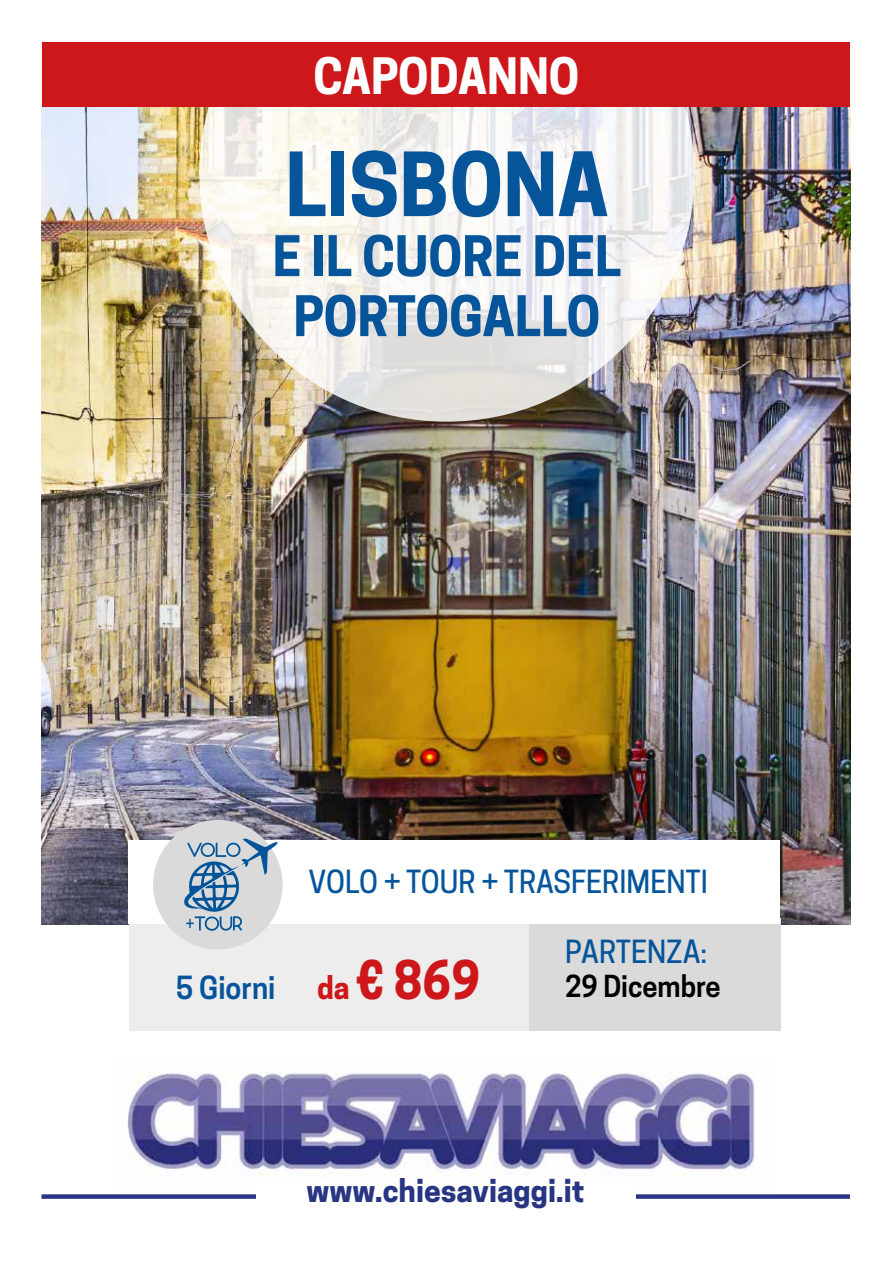
<style>
.page{position:relative;width:893px;height:1263px;background:#fff}
.page>*{position:absolute;margin:0;border:0;box-sizing:border-box;transform-origin:0 0}
.t1{font:700 82.95px "Cooper Hewitt";color:#06559b;scale:.96 1}
.t2{font:700 52.5px/60px "Cooper Hewitt";color:#06559b;text-align:center;scale:.96 1}
.t3{font:700 49.95px "Cooper Hewitt";color:#cd171a;scale:.96 1}
.t4{font:700 47.1px "Cooper Hewitt";color:#fff;scale:.96 1}
.t5{font:500 30px "Cooper Hewitt";color:#06559b;scale:.96 1}
.t6{font:700 30px "Cooper Hewitt";color:#283583}
.t7{font:600 30px "Cooper Hewitt";color:#06559b;scale:.96 1}
.t8{font:600 28.5px "Cooper Hewitt";color:#000;scale:.96 1}
.s1{font-size:30px}
</style>
<div class="page">
<img style="left:42px;top:107px;width:808px;height:817px">
<img style="left:199px;top:42px;width:495px;height:380px">
<div style="left:43px;top:43px;width:807px;height:64px;background:#cd171a"></div>
<div style="left:489px;top:918px;width:291px;height:113px;background:#dadada"></div>
<div style="left:129px;top:918px;width:400px;height:113px;background:#ededed"></div>
<div style="left:129px;top:841px;width:651px;height:83px;background:#fff"></div>
<div style="left:153px;top:820px;width:130px;height:129px;background:#dadada;border-radius:50%"></div>
<svg style="left:184px;top:838px;width:94px;height:93px"></svg>
<img style="left:124px;top:1072px;width:631px;height:104px">
<div style="left:41px;top:1194px;width:809px;height:5px;background:#283583"></div>
<div style="left:256px;top:1179px;width:380px;height:41px;background:#fff"></div>
<h3 class="t4" style="left:313px;top:49px;width:279px">CAPODANNO</h3>
<h1 class="t1" style="left:285px;top:136px;width:338px">LISBONA</h1>
<h2 class="t2" style="left:273px;top:227px;width:365px">E IL CUORE DEL<br>PORTOGALLO</h2>
<p class="t7" style="left:176px;top:970px;width:105px">5 Giorni</p>
<p class="t5" style="left:308px;top:864px;width:418px">VOLO + TOUR + TRASFERIMENTI</p>
<h3 class="t3" style="left:317px;top:951px;width:155px"><span class="s1">da</span> € 869</h3>
<p class="t5" style="left:565px;top:934px;width:150px">PARTENZA:</p>
<p class="t8" style="left:565px;top:970px;width:164px">29 Dicembre</p>
<p class="t6" style="left:307px;top:1173px;width:280px">www.chiesaviaggi.it</p>
</div>
